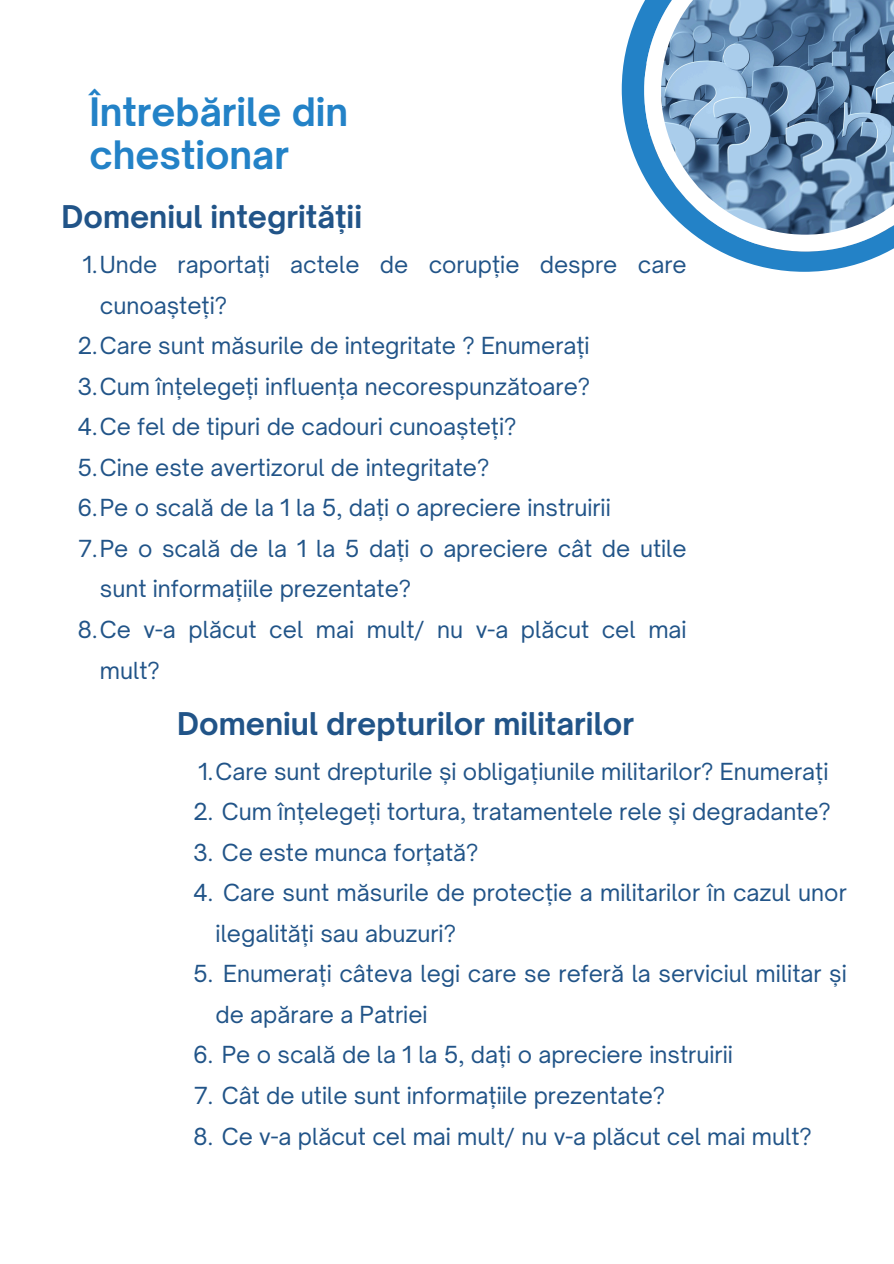
<style>
.page{position:relative;width:894px;height:1264px;background:#fff}
.page>*{position:absolute;margin:0;border:0;box-sizing:border-box;transform-origin:0 0}
.t1{font:700 37.5px/43.8px "Open Sauce One";color:#2382c7}
.t2{font:700 30px "Open Sauce One";color:#215488}
.t3{font:22.5px/40.5px "Open Sauce One";color:#215488}
</style>
<div class="page">
<svg style="left:621px;top:2px;width:268px;height:270px"></svg>
<svg style="left:644px;top:0;width:249px;height:251px"></svg>
<h1 class="t1" style="left:89px;top:89px;width:260px">Întrebările din chestionar</h1>
<h2 class="t2" style="left:62px;top:198px;width:302px">Domeniul integrității</h2>
<p class="t3" style="left:100px;top:244px;width:588px;text-indent:-17px">1.Unde raportați actele de corupție despre care cunoașteți?</p>
<p class="t3" style="left:78px;top:325px;width:513px">2.Care sunt măsurile de integritate ? Enumerați</p>
<p class="t3" style="left:77px;top:366px;width:514px">3.Cum înțelegeți influența necorespunzătoare?</p>
<p class="t3" style="left:77px;top:406px;width:440px">4.Ce fel de tipuri de cadouri cunoașteți?</p>
<p class="t3" style="left:78px;top:447px;width:413px">5.Cine este avertizorul de integritate?</p>
<p class="t3" style="left:77px;top:487px;width:534px">6.Pe o scală de la 1 la 5, dați o apreciere instruirii</p>
<p class="t3" style="left:100px;top:528px;width:588px;text-indent:-21px">7.Pe o scală de la 1 la 5 dați o apreciere cât de utile sunt informațiile prezentate?</p>
<p class="t3" style="left:100px;top:609px;width:588px;text-indent:-22px">8.Ce v-a plăcut cel mai mult/ nu v-a plăcut cel mai mult?</p>
<h2 class="t2" style="left:177px;top:704px;width:458px">Domeniul drepturilor militarilor</h2>
<p class="t3" style="left:198px;top:751px;width:631px">1.Care sunt drepturile și obligațiunile militarilor? Enumerați</p>
<p class="t3" style="left:193px;top:791px;width:638px">2. Cum înțelegeți tortura, tratamentele rele și degradante?</p>
<p class="t3" style="left:193px;top:832px;width:287px">3. Ce este munca forțată?</p>
<p class="t3" style="left:215px;top:872px;width:632px;text-indent:-22px">4. Care sunt măsurile de protecție a militarilor în cazul unor ilegalități sau abuzuri?</p>
<p class="t3" style="left:215px;top:953px;width:632px;text-indent:-22px">5. Enumerați câteva legi care se referă la serviciul militar și de apărare a Patriei</p>
<p class="t3" style="left:193px;top:1034px;width:541px">6. Pe o scală de la 1 la 5, dați o apreciere instruirii</p>
<p class="t3" style="left:194px;top:1075px;width:472px">7. Cât de utile sunt informațiile prezentate?</p>
<p class="t3" style="left:193px;top:1115px;width:620px">8. Ce v-a plăcut cel mai mult/ nu v-a plăcut cel mai mult?</p>
</div>
